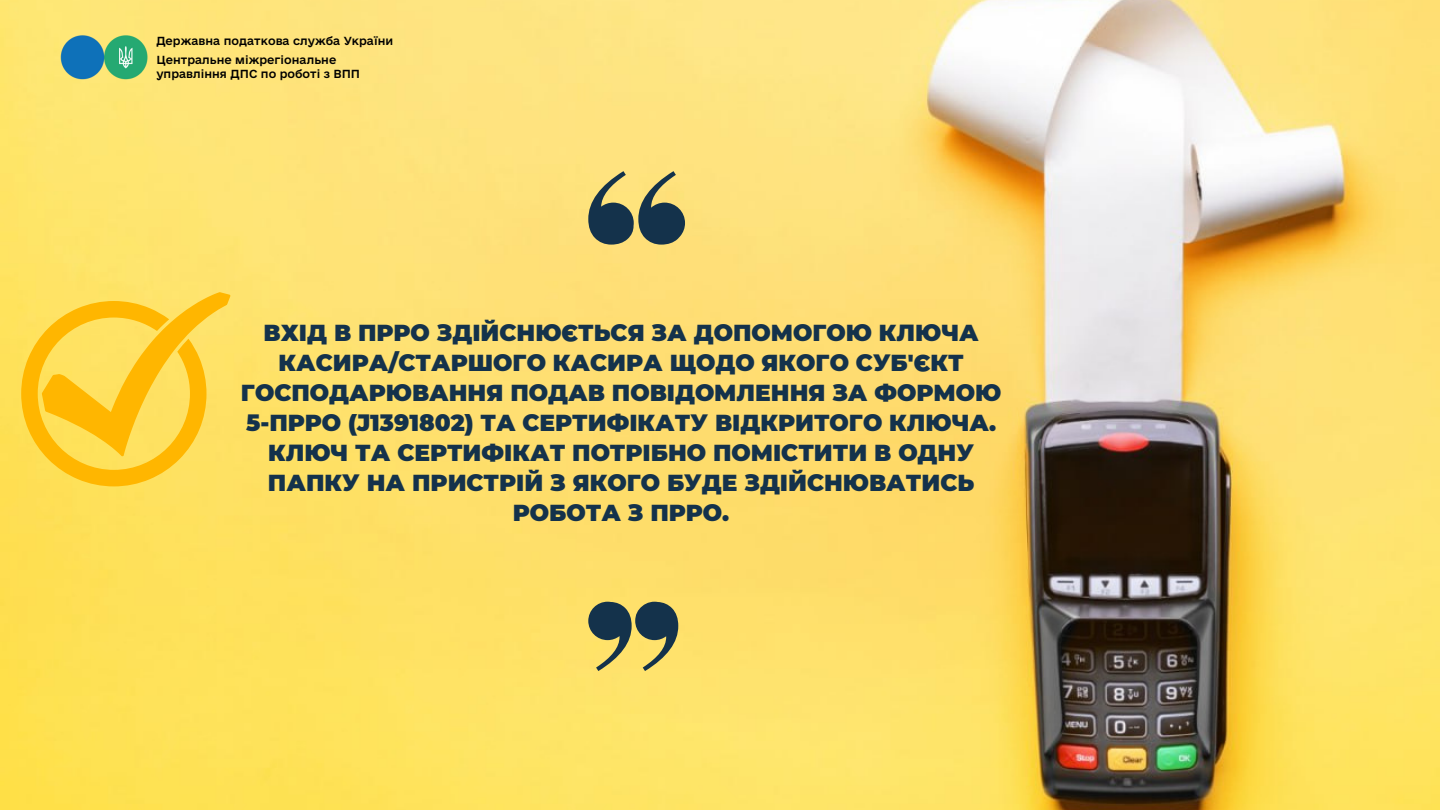
<style>
.page{position:relative;width:1440px;height:810px;background:#fff}
.page>*{position:absolute;margin:0;border:0;box-sizing:border-box;transform-origin:0 0}
.t1{font:900 23.1px/30px "Montserrat";color:#14324b;text-align:center}
.t2{font:900 20px "Montserrat";color:#14324b}
.t3{font:11px/13.9px "e Ukraine Medium";color:#000}
</style>
<div class="page">
<img style="left:0;top:0;width:1440px;height:810px">
<img style="left:61px;top:35px;width:89px;height:46px">
<svg style="left:21px;top:292px;width:209px;height:194px;background:#fed13d"></svg>
<svg style="left:588px;top:171px;width:97px;height:74px;background:#868762"></svg>
<svg style="left:588px;top:602px;width:90px;height:69px;background:#86875a"></svg>
<p class="t3" style="left:156px;top:34px;width:238px">Державна податкова служба України</p>
<p class="t3" style="left:156px;top:53px;width:205px">Центральне міжрегіональне управління ДПС по роботі з ВПП</p>
<p class="t1" style="left:241px;top:318px;width:762px">ВХІД В ПРРО ЗДІЙСНЮЄТЬСЯ ЗА ДОПОМОГОЮ КЛЮЧА КАСИРА/СТАРШОГО КАСИРА ЩОДО ЯКОГО СУБ'ЄКТ ГОСПОДАРЮВАННЯ ПОДАВ ПОВІДОМЛЕННЯ ЗА ФОРМОЮ 5-ПРРО (J1391802) ТА СЕРТИФІКАТУ ВІДКРИТОГО КЛЮЧА.<br>КЛЮЧ ТА СЕРТИФІКАТ ПОТРІБНО ПОМІСТИТИ В ОДНУ ПАПКУ НА ПРИСТРІЙ З ЯКОГО БУДЕ ЗДІЙСНЮВАТИСЬ РОБОТА З ПРРО.</p>
<p class="t2" style="left:738px;top:343px;width:16px">4</p>
<p class="t2" style="left:739px;top:422px;width:14px">5</p>
</div>
